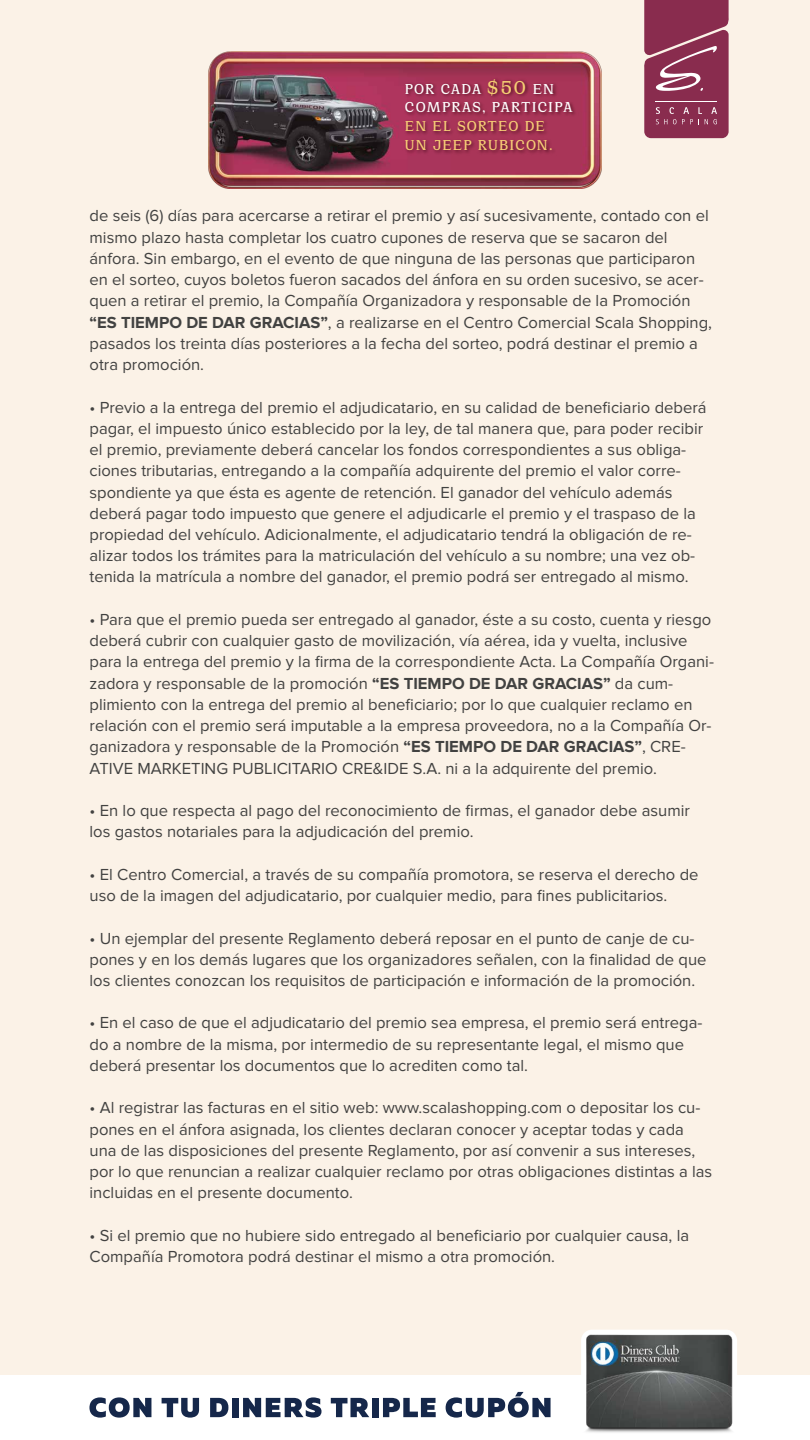
<style>
.page{position:relative;width:810px;height:1440px;background:#fbf2e7}
.page>*{position:absolute;margin:0;border:0;box-sizing:border-box;transform-origin:0 0}
.t1{font:16.58px/21.2px "Proxima Nova";color:#424241}
.t2{font:700 15.67px/18.8px "Cirka";letter-spacing:.075em;color:#fff}
.t3{font:700 15.67px/18.8px "Cirka";letter-spacing:.085em;color:#f7ce76}
.s1{font-size:20.33px;color:#f5cf73}
.s2{font-weight:700}
</style>
<div class="page">
<svg style="left:644px;top:0;width:85px;height:138px;background:#933d5c"></svg>
<img style="left:209px;top:51px;width:392px;height:137px">
<img style="left:402px;top:61px;width:183px;height:119px">
<div style="left:0;top:1375px;width:810px;height:65px;background:#fff"></div>
<div style="left:581px;top:1330px;width:156px;height:85px;background:#fff;border-radius:11px"></div>
<svg style="left:89px;top:1397px;width:62px;height:21px"></svg>
<svg style="left:162px;top:1398px;width:37px;height:20px"></svg>
<svg style="left:210px;top:1398px;width:18px;height:19px"></svg>
<div style="left:232px;top:1398px;width:7px;height:19px;background:#15274a"></div>
<svg style="left:243px;top:1397px;width:79px;height:21px"></svg>
<svg style="left:331px;top:1398px;width:38px;height:19px"></svg>
<div style="left:372px;top:1398px;width:6px;height:19px;background:#15274a"></div>
<svg style="left:383px;top:1398px;width:53px;height:19px"></svg>
<svg style="left:446px;top:1392px;width:105px;height:26px"></svg>
<img style="left:581px;top:1332px;width:156px;height:101px">
<p class="t2" style="left:405px;top:79px;width:169px">POR CADA <span class="s1">$50</span> EN<br>COMPRAS, PARTICIPA</p>
<p class="t3" style="left:405px;top:117px;width:149px">EN EL SORTEO DE<br>UN JEEP RUBICON.</p>
<p class="t1" style="left:90px;top:206px;width:624px">de seis (6) días para acercarse a retirar el premio y así sucesivamente, contado con el mismo plazo hasta completar los cuatro cupones de reserva que se sacaron del ánfora. Sin embargo, en el evento de que ninguna de las personas que participaron en el sorteo, cuyos boletos fueron sacados del ánfora en su orden sucesivo, se acer&shy;quen a retirar el premio, la Compañía Organizadora y responsable de la Promoción <span class="s2">“ES TIEMPO DE DAR GRACIAS”</span>, a realizarse en el Centro Comercial Scala Shopping, pasados los treinta días posteriores a la fecha del sorteo, podrá destinar el premio a otra promoción.</p>
<p class="t1" style="left:90px;top:397px;width:619px">• Previo a la entrega del premio el adjudicatario, en su calidad de beneficiario deberá pagar, el impuesto único establecido por la ley, de tal manera que, para poder recibir el premio, previamente deberá cancelar los fondos correspondientes a sus obliga&shy;ciones tributarias, entregando a la compañía adquirente del premio el valor corre&shy;spondiente ya que ésta es agente de retención. El ganador del vehículo además deberá pagar todo impuesto que genere el adjudicarle el premio y el traspaso de la propiedad del vehículo. Adicionalmente, el adjudicatario tendrá la obligación de re&shy;alizar todos los trámites para la matriculación del vehículo a su nombre; una vez ob&shy;tenida la matrícula a nombre del ganador, el premio podrá ser entregado al mismo.</p>
<p class="t1" style="left:90px;top:609px;width:626px">• Para que el premio pueda ser entregado al ganador, éste a su costo, cuenta y riesgo deberá cubrir con cualquier gasto de movilización, vía aérea, ida y vuelta, inclusive para la entrega del premio y la firma de la correspondiente Acta. La Compañía Organi&shy;zadora y responsable de la promoción <span class="s2">“ES TIEMPO DE DAR GRACIAS”</span> da cum&shy;plimiento con la entrega del premio al beneficiario; por lo que cualquier reclamo en relación con el premio será imputable a la empresa proveedora, no a la Compañía Or&shy;ganizadora y responsable de la Promoción <span class="s2">“ES TIEMPO DE DAR GRACIAS”</span>, CRE-ATIVE MARKETING PUBLICITARIO CRE&amp;IDE S.A. ni a la adquirente del premio.</p>
<p class="t1" style="left:90px;top:800px;width:602px">• En lo que respecta al pago del reconocimiento de firmas, el ganador debe asumir los gastos notariales para la adjudicación del premio.</p>
<p class="t1" style="left:90px;top:864px;width:611px">• El Centro Comercial, a través de su compañía promotora, se reserva el derecho de uso de la imagen del adjudicatario, por cualquier medio, para fines publicitarios.</p>
<p class="t1" style="left:90px;top:928px;width:619px">• Un ejemplar del presente Reglamento deberá reposar en el punto de canje de cu&shy;pones y en los demás lugares que los organizadores señalen, con la finalidad de que los clientes conozcan los requisitos de participación e información de la promoción.</p>
<p class="t1" style="left:90px;top:1013px;width:615px">• En el caso de que el adjudicatario del premio sea empresa, el premio será entrega&shy;do a nombre de la misma, por intermedio de su representante legal, el mismo que deberá presentar los documentos que lo acrediten como tal.</p>
<p class="t1" style="left:90px;top:1098px;width:624px">• Al registrar las facturas en el sitio web: www.scalashopping.com o depositar los cu&shy;pones en el ánfora asignada, los clientes declaran conocer y aceptar todas y cada una de las disposiciones del presente Reglamento, por así convenir a sus intereses, por lo que renuncian a realizar cualquier reclamo por otras obligaciones distintas a las incluidas en el presente documento.</p>
<p class="t1" style="left:90px;top:1225px;width:601px">• Si el premio que no hubiere sido entregado al beneficiario por cualquier causa, la<br>Compañía Promotora podrá destinar el mismo a otra promoción.</p>
</div>
